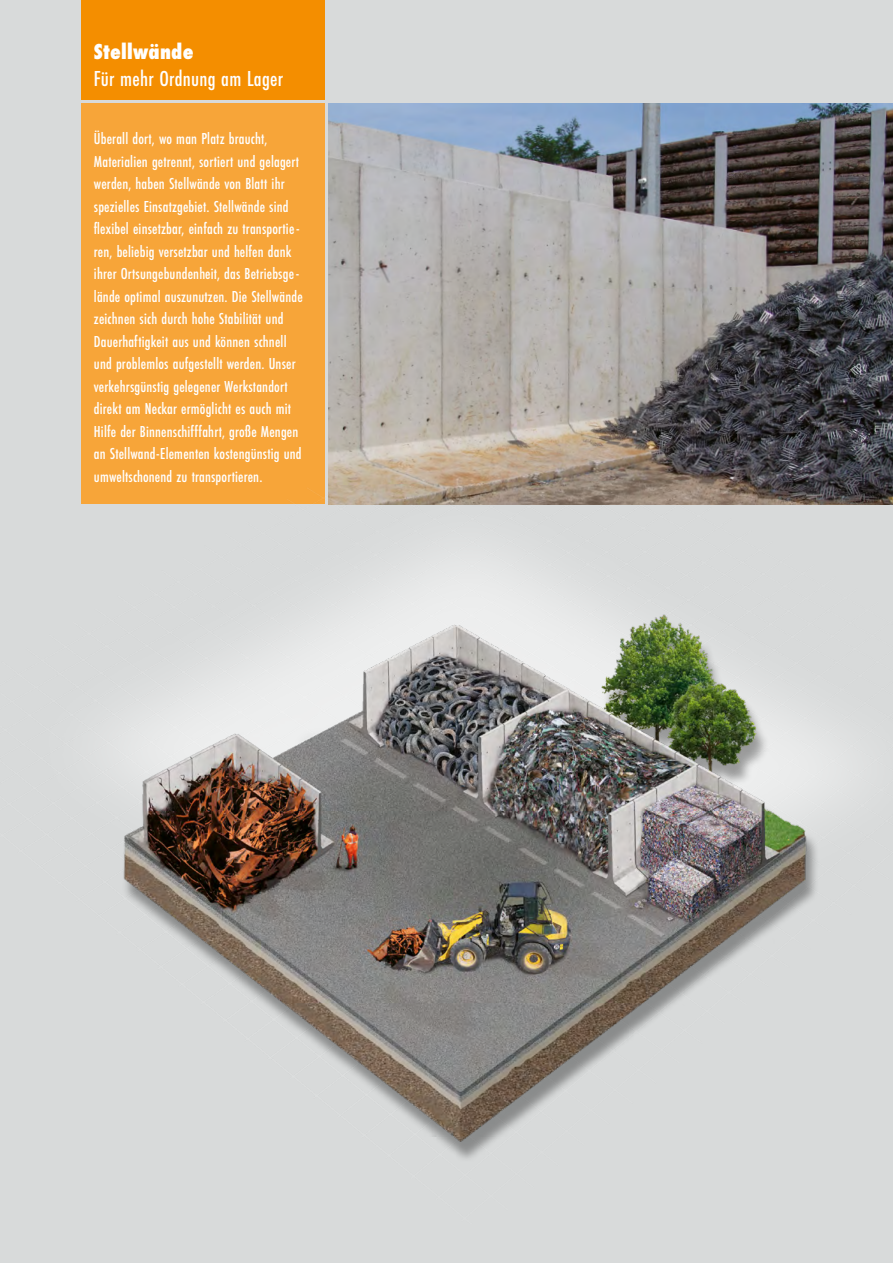
<style>
.page{position:relative;width:893px;height:1263px;background:#d8dada}
.page>*{position:absolute;margin:0;border:0;box-sizing:border-box;transform-origin:0 0}
.t1{font:500 22.5px "Futura PT Cond";letter-spacing:.01em;color:#fff}
.t2{font:800 22.5px "Futura PT Cond";letter-spacing:.01em;color:#fff}
.t3{font:500 16.5px/22.5px "Futura PT Cond";letter-spacing:.01em;color:#fff}
</style>
<div class="page">
<div style="left:81px;top:103px;width:244px;height:401px;background:#f7a539"></div>
<img style="left:104px;top:427px;width:713px;height:722px">
<img style="left:329px;top:103px;width:564px;height:401px">
<div style="left:81px;top:0;width:244px;height:99px;background:#f48e00"></div>
<p class="t2" style="left:94px;top:38px;width:101px">Stellwände</p>
<p class="t1" style="left:94px;top:66px;width:191px">Für mehr Ordnung am Lager</p>
<p class="t3" style="left:94px;top:127px;width:210px">Überall dort, wo man Platz braucht, Materialien getrennt, sortiert und gelagert werden, haben Stellwände von Blatt ihr spezielles Einsatzgebiet. Stellwände sind flexibel einsetzbar, einfach zu transportie&shy;ren, beliebig versetzbar und helfen dank ihrer Ortsungebundenheit, das Betriebsge&shy;lände optimal auszunutzen. Die Stellwände zeichnen sich durch hohe Stabilität und Dauerhaftigkeit aus und können schnell und problemlos aufgestellt werden. Unser verkehrsgünstig gelegener Werkstandort direkt am Neckar ermöglicht es auch mit Hilfe der Binnenschifffahrt, große Mengen an Stellwand-Elementen kostengünstig und umweltschonend zu transportieren.</p>
</div>
